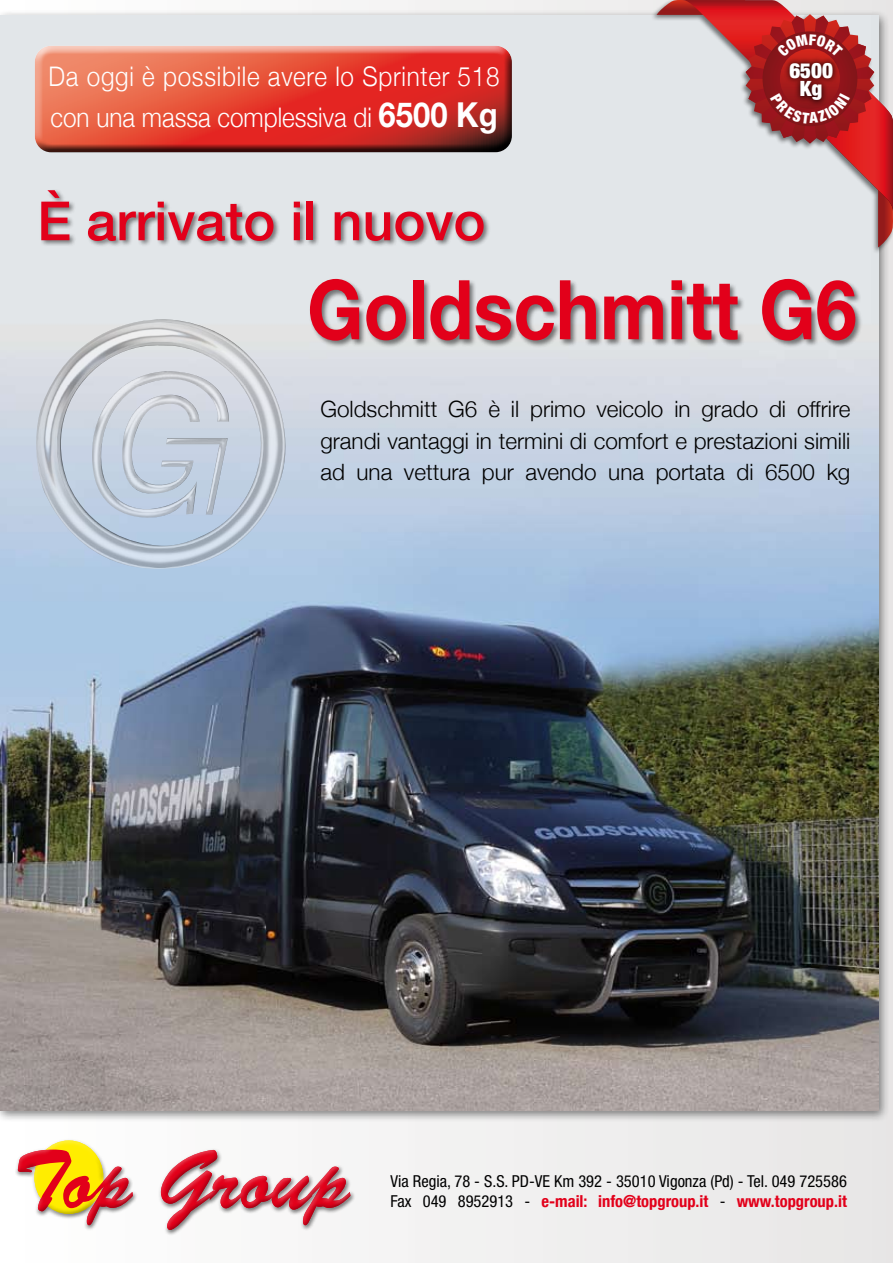
<style>
.page{position:relative;width:893px;height:1263px;background:#fff}
.page>*{position:absolute;margin:0;border:0;box-sizing:border-box;transform-origin:0 0}
.t1{font:700 82.5px "Helvetica Neue";color:#e2001a;scale:.9 1}
.t2{font:500 54px "Helvetica Neue";color:#e2001a}
.t3{font:300 27px/41.4px "Helvetica Neue";letter-spacing:.03em;color:#fff;scale:.9 1}
.t4{font:300 22.5px/31.5px "Helvetica Neue";color:#000;text-align:justify}
.t5{font:900 condensed 21px/18px "Helvetica Neue";color:#fff;text-align:center}
.t6{font:condensed 16.5px/19.8px "Helvetica Neue";color:#000}
.s1{font-weight:700;font-size:34.5px}
.s2{font-weight:700;color:#e2001a}
</style>
<div class="page">
<div style="left:0;top:0;width:893px;height:1263px;background:linear-gradient(to right,#fff,#e7e6e5)"></div>
<div style="left:0;top:9px;width:890px;height:1113px;background:#000;opacity:.5"></div>
<img style="left:0;top:16px;width:878px;height:1095px">
<div style="left:39px;top:189px;width:824px;height:159px;background:#000;opacity:.5"></div>
<div style="left:12px;top:1134px;width:343px;height:97px;background:#faf9f8"></div>
<div style="left:14px;top:1148px;width:342px;height:88px;background:#000;opacity:.75"></div>
<img style="left:36px;top:318px;width:251px;height:251px">
<div style="left:649px;top:0;width:244px;height:254px;background:#e2e6e9"></div>
<div style="left:26px;top:37px;width:490px;height:112px;background:#fff;opacity:.75"></div>
<div style="left:30px;top:49px;width:491px;height:112px;background:#000;opacity:.75"></div>
<svg style="left:656px;top:0;width:237px;height:247px"></svg>
<p class="t3" style="left:49px;top:55px;width:503px">Da oggi è possibile avere lo Sprinter 518 con una massa complessiva di <span class="s1">6500 Kg</span></p>
<p class="t5" style="left:789px;top:62px;width:45px">6500<br>Kg</p>
<h2 class="t2" style="left:37px;top:189px;width:450px">È arrivato il nuovo</h2>
<h1 class="t1" style="left:307px;top:259px;width:612px">Goldschmitt G6</h1>
<p class="t4" style="left:320px;top:393px;width:532px">Goldschmitt G6 è il primo veicolo in grado di offrire grandi vantaggi in termini di comfort e prestazioni simili ad una vettura pur avendo una portata di 6500 kg</p>
<p class="t6" style="left:390px;top:1171px;width:458px">Via Regia, 78 - S.S. PD-VE Km 392 - 35010 Vigonza (Pd) - Tel. 049 725586<br>Fax 049 8952913 - <span class="s2">e-mail: info@topgroup.it</span> - <span class="s2">www.topgroup.it</span></p>
</div>
